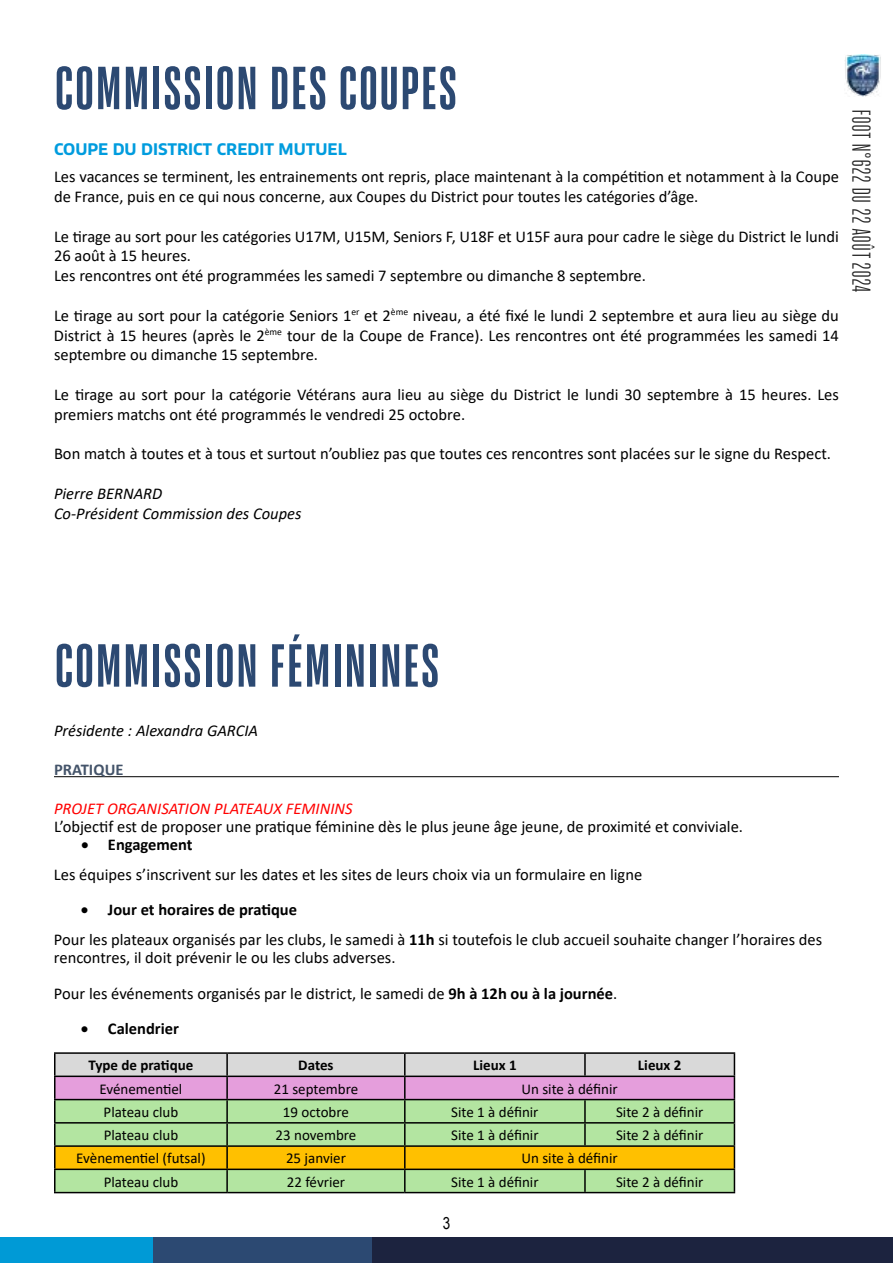
<style>
.page{position:relative;width:893px;height:1263px;background:#fff}
.page>*{position:absolute;margin:0;border:0;box-sizing:border-box;transform-origin:0 0}
.t1{font:700 60px "FFF Hero";color:#2c4972}
.t2{font:25.5px "FFF Hero";color:#262626}
.t3{font:16.5px/19.8px "Calibri";color:#000}
.t4{font:italic 16.5px/19.8px "Calibri";color:#000}
.t5{font:italic 16.5px "Calibri";color:#f00}
.t6{font:16.5px "FFF Equipe Bold";color:#009cde}
.t7{font:700 16.5px "Calibri";color:#000}
.t8{font:700 16.5px "Calibri";color:#44546a}
.t9{font:16.5px "Arial Narrow";color:#000}
.t10{font:15px "Calibri";color:#000}
.t11{font:700 15px "Calibri";color:#000}
.s1{font-weight:700}
</style>
<div class="page">
<div style="left:0;top:1237px;width:893px;height:25px;background:#009ad6"></div>
<div style="left:153px;top:1237px;width:249px;height:25px;background:#2c4972"></div>
<div style="left:372px;top:1237px;width:521px;height:25px;background:#1c233f"></div>
<img style="left:845px;top:54px;width:36px;height:43px">
<hr style="left:54px;top:776px;width:785px;height:1px;background:#000">
<hr style="left:54px;top:1052px;width:173px;height:2px;background:#000">
<hr style="left:54px;top:1054px;width:2px;height:21px;background:#000">
<hr style="left:227px;top:1052px;width:178px;height:2px;background:#000">
<hr style="left:405px;top:1052px;width:180px;height:2px;background:#000">
<hr style="left:585px;top:1052px;width:150px;height:2px;background:#000">
<hr style="left:54px;top:1075px;width:173px;height:2px;background:#000">
<hr style="left:54px;top:1077px;width:2px;height:22px;background:#000">
<hr style="left:54px;top:1099px;width:173px;height:1px;background:#000">
<hr style="left:54px;top:1100px;width:2px;height:22px;background:#000">
<hr style="left:54px;top:1122px;width:173px;height:1px;background:#000">
<hr style="left:54px;top:1123px;width:2px;height:22px;background:#000">
<hr style="left:54px;top:1145px;width:173px;height:2px;background:#000">
<hr style="left:54px;top:1147px;width:2px;height:21px;background:#000">
<hr style="left:54px;top:1168px;width:173px;height:2px;background:#000">
<hr style="left:54px;top:1170px;width:2px;height:22px;background:#000">
<svg style="left:55px;top:1053px;width:680px;height:139px"></svg>
<hr style="left:54px;top:1192px;width:173px;height:1px;background:#000">
<hr style="left:227px;top:1192px;width:178px;height:1px;background:#000">
<hr style="left:405px;top:1192px;width:180px;height:1px;background:#000">
<hr style="left:585px;top:1192px;width:150px;height:1px;background:#000">
<h1 class="t1" style="left:54px;top:56px;width:405px">COMMISSION DES COUPES</h1>
<p class="t6" style="left:54px;top:139px;width:294px">COUPE DU DISTRICT CREDIT MUTUEL</p>
<p class="t3" style="left:54px;top:166px;width:786px">Les vacances se terminent, les entrainements ont repris, place maintenant à la compétition et notamment à la Coupe de France, puis en ce qui nous concerne, aux Coupes du District pour toutes les catégories d’âge.</p>
<p class="t3" style="left:54px;top:226px;width:786px">Le tirage au sort pour les catégories U17M, U15M, Seniors F, U18F et U15F aura pour cadre le siège du District le lundi<br>26 août à 15 heures.<br>Les rencontres ont été programmées les samedi 7 septembre ou dimanche 8 septembre.</p>
<p class="t3" style="left:54px;top:305px;width:786px;text-align:justify">Le tirage au sort pour la catégorie Seniors 1<sup>er</sup> et 2<sup>ème</sup> niveau, a été fixé le lundi 2 septembre et aura lieu au siège du District à 15 heures (après le 2<sup>ème</sup> tour de la Coupe de France). Les rencontres ont été programmées les samedi 14 septembre ou dimanche 15 septembre.</p>
<p class="t3" style="left:54px;top:384px;width:786px">Le tirage au sort pour la catégorie Vétérans aura lieu au siège du District le lundi 30 septembre à 15 heures. Les premiers matchs ont été programmés le vendredi 25 octobre.</p>
<p class="t3" style="left:54px;top:444px;width:779px">Bon match à toutes et à tous et surtout n’oubliez pas que toutes ces rencontres sont placées sur le signe du Respect.</p>
<p class="t4" style="left:54px;top:483px;width:249px">Pierre BERNARD<br>Co-Président Commission des Coupes</p>
<h2 class="t2" style="left:875px;top:109px;width:185px;rotate:90deg">FOOT N°622 DU 22 AOÛT 2024</h2>
<h1 class="t1" style="left:54px;top:633px;width:388px">COMMISSION FÉMININES</h1>
<p class="t4" style="left:54px;top:720px;width:206px">Présidente : Alexandra GARCIA</p>
<p class="t8" style="left:54px;top:758px;width:71px">PRATIQUE</p>
<p class="t5" style="left:54px;top:797px;width:300px">PROJET ORGANISATION PLATEAUX FEMININS</p>
<p class="t3" style="left:54px;top:816px;width:691px">L’objectif est de proposer une pratique féminine dès le plus jeune âge jeune, de proximité et conviviale.</p>
<p class="t3" style="left:54px;top:829px;width:590px;line-height:29.8px;text-indent:27px">• <span class="s1">Engagement<br></span>Les équipes s’inscrivent sur les dates et les sites de leurs choix via un formulaire en ligne</p>
<p class="t3" style="left:54px;top:895px;width:770px;line-height:29.8px;text-indent:27px">• <span class="s1">Jour et horaires de pratique<br></span>Pour les plateaux organisés par les clubs, le samedi à <span class="s1">11h</span> si toutefois le club accueil souhaite changer l’horaires des</p>
<p class="t3" style="left:54px;top:939px;width:565px;line-height:35.5px">rencontres, il doit prévenir le ou les clubs adverses.<br>Pour les événements organisés par le district, le samedi de <span class="s1">9h à 12h ou à la journée</span>.</p>
<p class="t7" style="left:81px;top:1017px;width:100px">• Calendrier</p>
<p class="t11" style="left:89px;top:1055px;width:106px">Type de pratique</p>
<p class="t11" style="left:298px;top:1055px;width:37px">Dates</p>
<p class="t11" style="left:473px;top:1055px;width:45px">Lieux 1</p>
<p class="t11" style="left:638px;top:1055px;width:45px">Lieux 2</p>
<p class="t10" style="left:100px;top:1078px;width:84px">Evénementiel</p>
<p class="t10" style="left:274px;top:1078px;width:86px">21 septembre</p>
<p class="t10" style="left:521px;top:1078px;width:98px">Un site à définir</p>
<p class="t10" style="left:104px;top:1101px;width:76px">Plateau club</p>
<p class="t10" style="left:283px;top:1101px;width:68px">19 octobre</p>
<p class="t10" style="left:451px;top:1101px;width:89px">Site 1 à définir</p>
<p class="t10" style="left:616px;top:1101px;width:89px">Site 2 à définir</p>
<p class="t10" style="left:104px;top:1125px;width:76px">Plateau club</p>
<p class="t10" style="left:276px;top:1125px;width:82px">23 novembre</p>
<p class="t10" style="left:451px;top:1125px;width:89px">Site 1 à définir</p>
<p class="t10" style="left:616px;top:1125px;width:89px">Site 2 à définir</p>
<p class="t10" style="left:76px;top:1148px;width:131px">Evènementiel (futsal)</p>
<p class="t10" style="left:286px;top:1148px;width:61px">25 janvier</p>
<p class="t10" style="left:522px;top:1148px;width:98px">Un site à définir</p>
<p class="t10" style="left:104px;top:1171px;width:76px">Plateau club</p>
<p class="t10" style="left:287px;top:1171px;width:60px">22 février</p>
<p class="t10" style="left:451px;top:1171px;width:89px">Site 1 à définir</p>
<p class="t10" style="left:616px;top:1171px;width:89px">Site 2 à définir</p>
<p class="t9" style="left:443px;top:1210px;width:9px">3</p>
</div>
